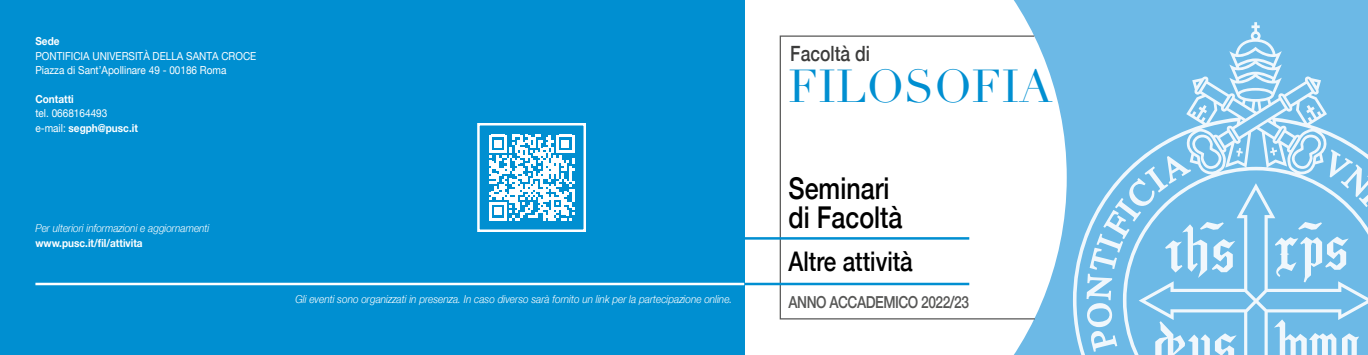
<style>
.page{position:relative;width:1368px;height:355px;background:#fff}
.page>*{position:absolute;margin:0;border:0;box-sizing:border-box;transform-origin:0 0}
.t1{font:45px "Didot LT";color:#008fd1}
.t2{font:500 30px/28.8px "Helvetica Neue";color:#000;scale:.83 1}
.t3{font:500 27px "Helvetica Neue";color:#000;scale:.83 1}
.t4{font:500 21px "Helvetica Neue";color:#3c3c3b;scale:.83 1}
.t5{font:500 16.5px "Helvetica Neue";letter-spacing:-.035em;color:#575756;scale:.83 1}
.t6{font:italic 11px "Helvetica Neue";color:#fff;scale:.91 1}
.t7{font:11px/14.4px "Helvetica Neue";color:#fff;scale:.91 1}
.t8{font:700 11px "Helvetica Neue";color:#fff;scale:.91 1}
.s1{font-weight:700}
</style>
<div class="page">
<div style="left:744px;top:0;width:624px;height:354px;background:#6cb9e6"></div>
<svg style="left:744px;top:0;width:323px;height:354px;background:#e7f3fb"></svg>
<div style="left:779px;top:35px;width:257px;height:285px;background:#fff"></div>
<div style="left:0;top:0;width:744px;height:354px;background:#008fd1"></div>
<hr style="left:744px;top:282px;width:225px;height:3px;background:#008fd1">
<hr style="left:35px;top:282px;width:709px;height:3px;background:#fff">
<svg style="left:1073px;top:22px;width:287px;height:332px"></svg>
<svg style="left:1329px;top:149px;width:39px;height:34px"></svg>
<svg style="left:1243px;top:183px;width:125px;height:171px"></svg>
<svg style="left:1270px;top:147px;width:7px;height:8px"></svg>
<svg style="left:1291px;top:134px;width:30px;height:35px"></svg>
<svg style="left:1086px;top:134px;width:157px;height:220px"></svg>
<hr style="left:744px;top:237px;width:225px;height:2px;background:#008fd1">
<svg style="left:489px;top:134px;width:85px;height:86px"></svg>
<div style="left:477px;top:123px;width:109px;height:109px;border:2px solid #fff"></div>
<p class="t8" style="left:35px;top:33px;width:28px">Sede</p>
<p class="t7" style="left:35px;top:49px;width:244px">PONTIFICIA UNIVERSITÀ DELLA SANTA CROCE<br>Piazza di Sant’Apollinare 49 - 00186 Roma</p>
<p class="t8" style="left:35px;top:90px;width:44px">Contatti</p>
<p class="t7" style="left:35px;top:107px;width:114px">tel. 0668164493 e-mail: <span class="s1">segph@pusc.it</span></p>
<p class="t6" style="left:35px;top:221px;width:193px">Per ulteriori informazioni e aggiornamenti</p>
<p class="t8" style="left:35px;top:234px;width:119px">www.pusc.it/fil/attivita</p>
<p class="t6" style="left:295px;top:292px;width:481px">Gli eventi sono organizzati in presenza. In caso diverso sarà fornito un link per la partecipazione online.</p>
<h3 class="t4" style="left:790px;top:37px;width:98px">Facoltà di</h3>
<h1 class="t1" style="left:788px;top:59px;width:266px">FILOSOFIA</h1>
<h2 class="t2" style="left:788px;top:171px;width:139px">Seminari di Facoltà</h2>
<h3 class="t3" style="left:788px;top:239px;width:151px">Altre attività</h3>
<h3 class="t5" style="left:788px;top:289px;width:219px">ANNO ACCADEMICO 2022/23</h3>
</div>
